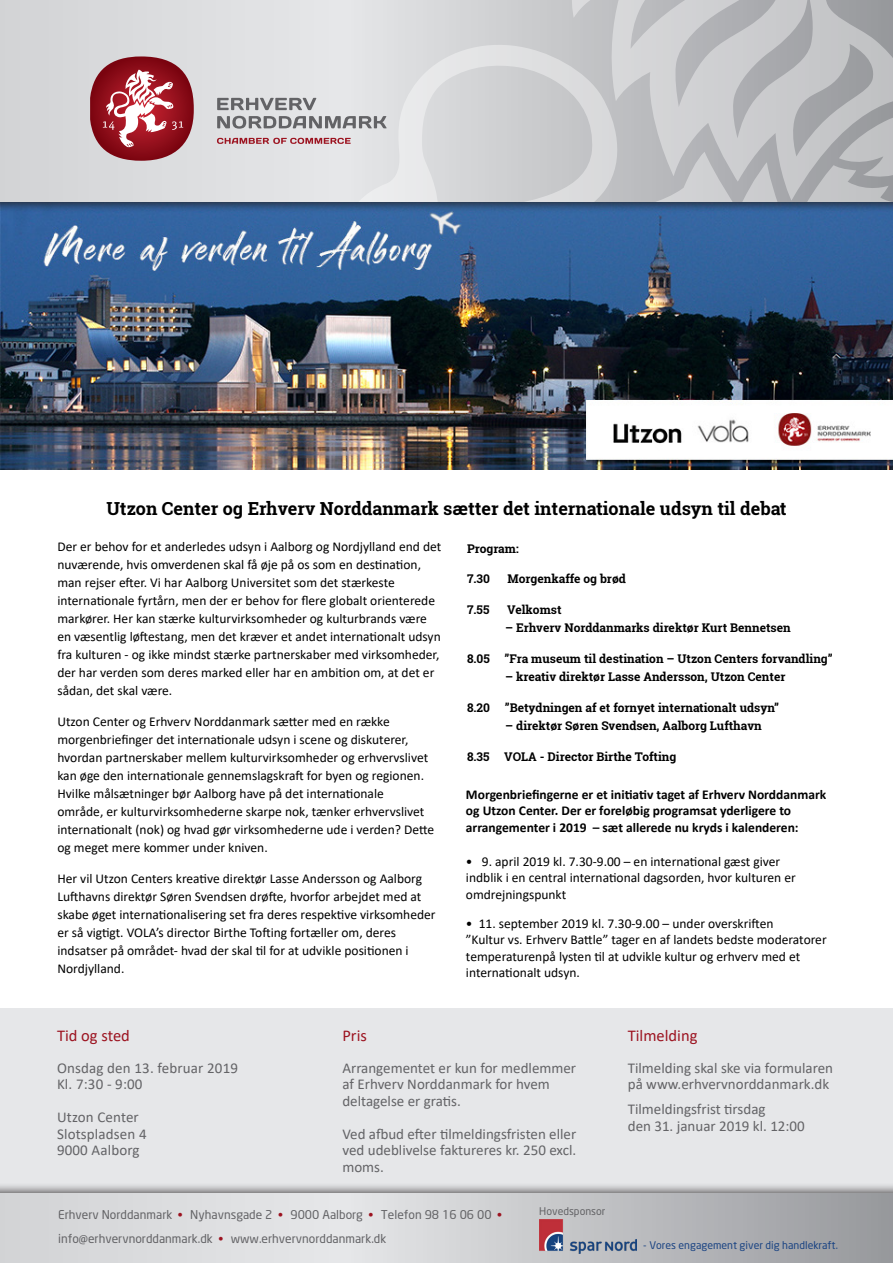
<style>
.page{position:relative;width:893px;height:1263px;background:#fff}
.page>*{position:absolute;margin:0;border:0;box-sizing:border-box;transform-origin:0 0}
.Fakta_-_rubrik{font:700 18px "Roboto Slab";color:#000}
.t1{font:16.5px "Calibri";color:#9c1320}
.t2{font:15px/16.5px "Calibri";color:#636366}
.Fakta_-_rubrik-2{font:13.5px/18px "Calibri";color:#000}
.Fakta_-_rubrik-3{font:700 13.5px/16.5px "Calibri";color:#000}
.Fakta_-_rubrik-4{font:700 12px "Roboto Slab";color:#000}
.t3{font:12px "Neo Sans";color:#636366}
.t4{font:10.5px "Neo Sans";color:#1b4483}
.t5{font:10.5px "Neo Sans";color:#636366}
</style>
<div class="page">
<img style="left:0;top:212px;width:893px;height:257px">
<div style="left:0;top:0;width:893px;height:212px;background:#231f20;opacity:.75"></div>
<div style="left:0;top:0;width:893px;height:202px;background:#dcdddf"></div>
<svg style="left:564px;top:0;width:329px;height:42px"></svg>
<svg style="left:346px;top:42px;width:547px;height:160px"></svg>
<svg style="left:839px;top:93px;width:54px;height:109px;background:#b3b4b6"></svg>
<svg style="left:217px;top:138px;width:134px;height:6px"></svg>
<svg style="left:217px;top:98px;width:99px;height:12px"></svg>
<svg style="left:217px;top:116px;width:170px;height:13px"></svg>
<svg style="left:90px;top:56px;width:104px;height:105px"></svg>
<div style="left:0;top:1008px;width:893px;height:255px;background:#e6e7e9"></div>
<div style="left:0;top:1182px;width:893px;height:81px;background:#231f20;opacity:.75"></div>
<svg style="left:0;top:1193px;width:893px;height:70px"></svg>
<img style="left:540px;top:1219px;width:96px;height:34px">
<p class="Fakta_-_rubrik" style="left:106px;top:496px;width:682px">Utzon Center og Erhverv Norddanmark sætter det internationale udsyn til debat</p>
<p class="Fakta_-_rubrik-2" style="left:57px;top:537px;width:385px">Der er behov for et anderledes udsyn i Aalborg og Nordjylland end det nuværende, hvis omverdenen skal få øje på os som en destination, man rejser efter. Vi har Aalborg Universitet som det stærkeste internationale fyrtårn, men der er behov for flere globalt orienterede markører. Her kan stærke kulturvirksomheder og kulturbrands være en væsentlig løftestang, men det kræver et andet internationalt udsyn fra kulturen - og ikke mindst stærke partnerskaber med virksomheder, der har verden som deres marked eller har en ambition om, at det er sådan, det skal være.</p>
<p class="Fakta_-_rubrik-2" style="left:57px;top:712px;width:378px">Utzon Center og Erhverv Norddanmark sætter med en række morgenbriefinger det internationale udsyn i scene og diskuterer, hvordan partnerskaber mellem kulturvirksomheder og erhvervslivet kan øge den internationale gennemslagskraft for byen og regionen.<br>Hvilke målsætninger bør Aalborg have på det internationale<br>område, er kulturvirksomhederne skarpe nok, tænker erhvervslivet internationalt (nok) og hvad gør virksomhederne ude i verden? Dette og meget mere kommer under kniven.</p>
<p class="Fakta_-_rubrik-2" style="left:57px;top:869px;width:380px">Her vil Utzon Centers kreative direktør Lasse Andersson og Aalborg Lufthavns direktør Søren Svendsen drøfte, hvorfor arbejdet med at skabe øget internationalisering set fra deres respektive virksomheder er så vigtigt. VOLA’s director Birthe Tofting fortæller om, deres indsatser på området- hvad der skal til for at udvikle positionen i Nordjylland.</p>
<p class="Fakta_-_rubrik-4" style="left:467px;top:540px;width:53px">Program:</p>
<p class="Fakta_-_rubrik-4" style="left:467px;top:571px;width:24px">7.30</p>
<p class="Fakta_-_rubrik-4" style="left:508px;top:571px;width:120px">Morgenkaffe og brød</p>
<p class="Fakta_-_rubrik-4" style="left:467px;top:602px;width:24px">7.55</p>
<p class="Fakta_-_rubrik-4" style="left:507px;top:602px;width:56px">Velkomst</p>
<p class="Fakta_-_rubrik-4" style="left:505px;top:620px;width:287px">– Erhverv Norddanmarks direktør Kurt Bennetsen</p>
<p class="Fakta_-_rubrik-4" style="left:467px;top:650px;width:367px">8.05 ”Fra museum til destination – Utzon Centers forvandling”</p>
<p class="Fakta_-_rubrik-4" style="left:505px;top:668px;width:282px">– kreativ direktør Lasse Andersson, Utzon Center</p>
<p class="Fakta_-_rubrik-4" style="left:467px;top:699px;width:314px">8.20 ”Betydningen af et fornyet internationalt udsyn”</p>
<p class="Fakta_-_rubrik-4" style="left:505px;top:717px;width:258px">– direktør Søren Svendsen, Aalborg Lufthavn</p>
<p class="Fakta_-_rubrik-4" style="left:467px;top:748px;width:211px">8.35 VOLA - Director Birthe Tofting</p>
<p class="Fakta_-_rubrik-3" style="left:466px;top:786px;width:362px">Morgenbriefingerne er et initiativ taget af Erhverv Norddanmark og Utzon Center. Der er foreløbig programsat yderligere to arrangementer i 2019 – sæt allerede nu kryds i kalenderen:</p>
<p class="Fakta_-_rubrik-2" style="left:466px;top:852px;width:331px;line-height:16.5px">• 9. april 2019 kl. 7.30-9.00 – en international gæst giver indblik i en central international dagsorden, hvor kulturen er omdrejningspunkt</p>
<p class="Fakta_-_rubrik-2" style="left:466px;top:915px;width:362px;line-height:16.5px">• 11. september 2019 kl. 7.30-9.00 – under overskriften<br>”Kultur vs. Erhverv Battle” tager en af landets bedste moderatorer temperaturenpå lysten til at udvikle kultur og erhverv med et internationalt udsyn.</p>
<p class="t1" style="left:57px;top:1024px;width:74px">Tid og sted</p>
<p class="t2" style="left:57px;top:1059px;width:182px">Onsdag den 13. februar 2019<br>Kl. 7:30 - 9:00</p>
<p class="t2" style="left:57px;top:1108px;width:91px">Utzon Center<br>Slotspladsen 4<br>9000 Aalborg</p>
<p class="t1" style="left:342px;top:1024px;width:26px">Pris</p>
<p class="t2" style="left:342px;top:1059px;width:235px">Arrangementet er kun for medlemmer af Erhverv Norddanmark for hvem deltagelse er gratis.</p>
<p class="t2" style="left:342px;top:1125px;width:235px;text-align:justify">Ved afbud efter tilmeldingsfristen eller ved udeblivelse faktureres kr. 250 excl. moms.</p>
<p class="t3" style="left:58px;top:1208px;width:116px">Erhverv Norddanmark</p>
<p class="t3" style="left:190px;top:1208px;width:84px">Nyhavnsgade 2</p>
<p class="t3" style="left:290px;top:1208px;width:74px">9000 Aalborg</p>
<p class="t3" style="left:381px;top:1208px;width:112px">Telefon 98 16 06 00</p>
<p class="t3" style="left:58px;top:1232px;width:156px">info@erhvervnorddanmark.dk</p>
<p class="t3" style="left:231px;top:1232px;width:157px">www.erhvervnorddanmark.dk</p>
<p class="t5" style="left:539px;top:1205px;width:68px">Hovedsponsor</p>
<p class="t1" style="left:628px;top:1024px;width:71px">Tilmelding</p>
<p class="t2" style="left:628px;top:1059px;width:207px">Tilmelding skal ske via formularen på www.erhvervnorddanmark.dk</p>
<p class="t2" style="left:628px;top:1100px;width:178px">Tilmeldingsfrist tirsdag<br>den 31. januar 2019 kl. 12:00</p>
<p class="t4" style="left:643px;top:1240px;width:196px">- Vores engagement giver dig handlekraft.</p>
</div>
